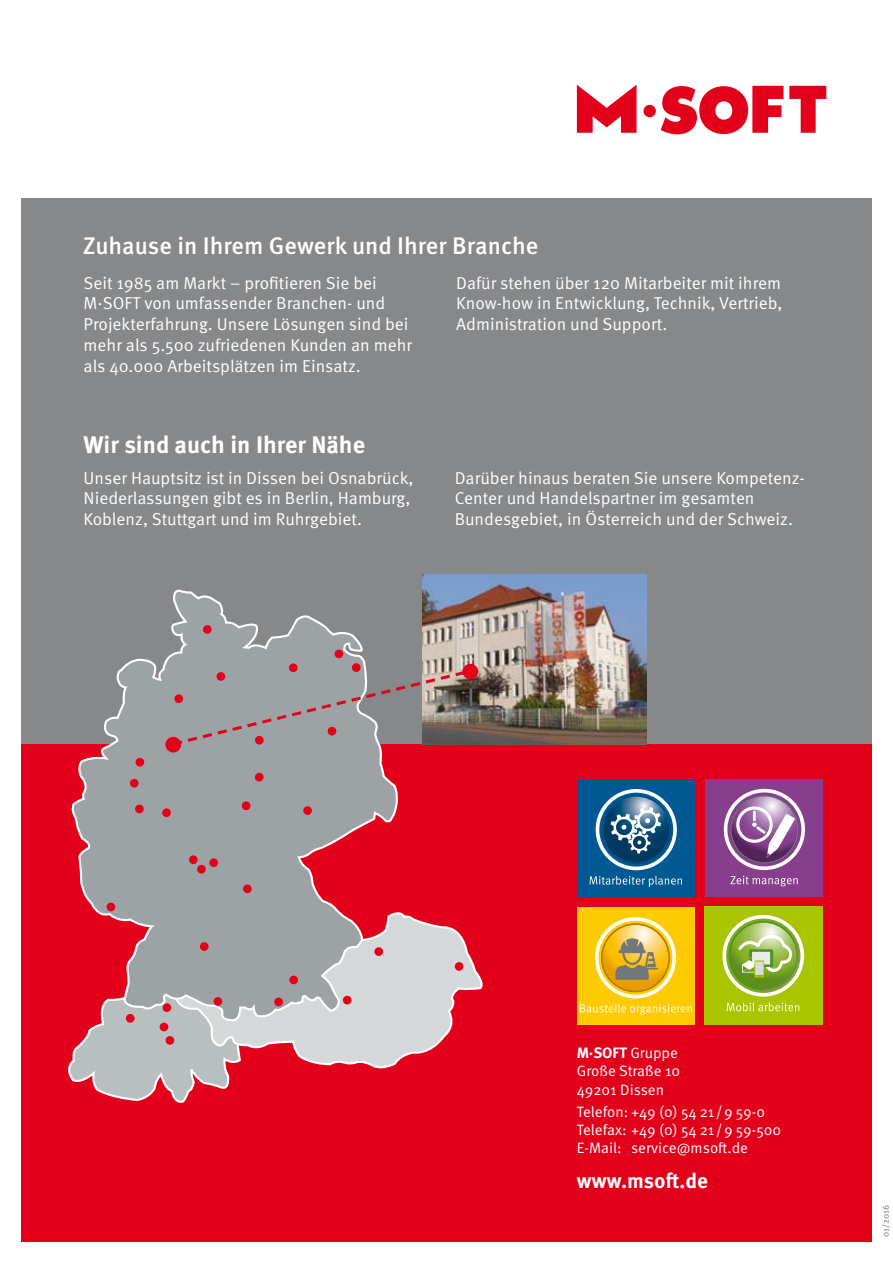
<style>
.page{position:relative;width:893px;height:1263px;background:#fff}
.page>*{position:absolute;margin:0;border:0;box-sizing:border-box;transform-origin:0 0}
.t1{font:500 24px "Meta OT";color:#fff}
.t2{font:700 24px "Meta OT";color:#fff}
.t3{font:700 21px "Meta OT";color:#fff}
.t4{font:17.25px/20.7px "Meta OT Norm";color:#fff}
.t5{font:15px/18px "Meta OT Norm";color:#fff}
.t6{font:700 15px "Meta OT";color:#fff}
.t7{font:9px "Meta OT Norm";color:#717879}
</style>
<div class="page">
<div style="left:21px;top:198px;width:851px;height:558px;background:#87888a"></div>
<div style="left:21px;top:744px;width:851px;height:498px;background:#e2001a"></div>
<svg style="left:577px;top:85px;width:249px;height:49px"></svg>
<img style="left:422px;top:575px;width:224px;height:169px">
<svg style="left:68px;top:1063px;width:162px;height:40px"></svg>
<svg style="left:399px;top:912px;width:84px;height:149px"></svg>
<svg style="left:70px;top:589px;width:329px;height:485px"></svg>
<div style="left:165px;top:737px;width:16px;height:15px;background:#e2001a;border-radius:50%"></div>
<div style="left:303px;top:806px;width:9px;height:9px;background:#e2001a;border-radius:50%"></div>
<div style="left:255px;top:773px;width:9px;height:8px;background:#e2001a;border-radius:50%"></div>
<div style="left:242px;top:801px;width:8px;height:9px;background:#e2001a;border-radius:50%"></div>
<div style="left:203px;top:625px;width:9px;height:9px;background:#e2001a;border-radius:50%"></div>
<div style="left:352px;top:663px;width:9px;height:9px;background:#e2001a;border-radius:50%"></div>
<div style="left:289px;top:663px;width:9px;height:9px;background:#e2001a;border-radius:50%"></div>
<div style="left:289px;top:975px;width:9px;height:9px;background:#e2001a;border-radius:50%"></div>
<div style="left:197px;top:865px;width:9px;height:8px;background:#e2001a;border-radius:50%"></div>
<div style="left:455px;top:962px;width:8px;height:9px;background:#e2001a;border-radius:50%"></div>
<div style="left:343px;top:996px;width:9px;height:8px;background:#e2001a;border-radius:50%"></div>
<div style="left:163px;top:1003px;width:8px;height:9px;background:#e2001a;border-radius:50%"></div>
<div style="left:166px;top:1036px;width:8px;height:9px;background:#e2001a;border-radius:50%"></div>
<div style="left:126px;top:1014px;width:9px;height:9px;background:#e2001a;border-radius:50%"></div>
<div style="left:160px;top:1023px;width:8px;height:8px;background:#e2001a;border-radius:50%"></div>
<div style="left:374px;top:947px;width:9px;height:9px;background:#e2001a;border-radius:50%"></div>
<div style="left:214px;top:997px;width:8px;height:9px;background:#e2001a;border-radius:50%"></div>
<div style="left:136px;top:758px;width:8px;height:8px;background:#e2001a;border-radius:50%"></div>
<div style="left:135px;top:805px;width:9px;height:8px;background:#e2001a;border-radius:50%"></div>
<div style="left:162px;top:808px;width:9px;height:9px;background:#e2001a;border-radius:50%"></div>
<div style="left:189px;top:855px;width:9px;height:9px;background:#e2001a;border-radius:50%"></div>
<div style="left:243px;top:884px;width:9px;height:9px;background:#e2001a;border-radius:50%"></div>
<div style="left:200px;top:942px;width:9px;height:9px;background:#e2001a;border-radius:50%"></div>
<div style="left:274px;top:997px;width:9px;height:9px;background:#e2001a;border-radius:50%"></div>
<div style="left:209px;top:858px;width:9px;height:9px;background:#e2001a;border-radius:50%"></div>
<div style="left:107px;top:903px;width:8px;height:8px;background:#e2001a;border-radius:50%"></div>
<div style="left:130px;top:779px;width:9px;height:8px;background:#e2001a;border-radius:50%"></div>
<div style="left:335px;top:649px;width:8px;height:9px;background:#e2001a;border-radius:50%"></div>
<svg style="left:170px;top:669px;width:298px;height:79px"></svg>
<div style="left:462px;top:664px;width:16px;height:15px;background:#e2001a;border-radius:50%"></div>
<div style="left:705px;top:779px;width:118px;height:117px;background:#863e8d"></div>
<svg style="left:731px;top:876px;width:67px;height:10px"></svg>
<svg style="left:724px;top:789px;width:81px;height:81px"></svg>
<svg style="left:727px;top:792px;width:74px;height:74px"></svg>
<svg style="left:730px;top:795px;width:68px;height:68px"></svg>
<svg style="left:731px;top:796px;width:66px;height:66px"></svg>
<svg style="left:736px;top:806px;width:59px;height:52px"></svg>
<div style="left:577px;top:907px;width:118px;height:118px;background:#feca00"></div>
<svg style="left:595px;top:917px;width:81px;height:81px"></svg>
<svg style="left:598px;top:921px;width:74px;height:74px"></svg>
<svg style="left:601px;top:924px;width:69px;height:68px"></svg>
<svg style="left:603px;top:925px;width:65px;height:66px"></svg>
<svg style="left:615px;top:938px;width:43px;height:42px;background:#b6a05a"></svg>
<svg style="left:580px;top:1004px;width:112px;height:10px"></svg>
<div style="left:577px;top:779px;width:118px;height:118px;background:#005992"></div>
<svg style="left:596px;top:789px;width:81px;height:81px"></svg>
<svg style="left:599px;top:793px;width:74px;height:73px"></svg>
<svg style="left:602px;top:795px;width:68px;height:69px"></svg>
<svg style="left:603px;top:797px;width:66px;height:65px"></svg>
<svg style="left:589px;top:876px;width:93px;height:11px"></svg>
<svg style="left:610px;top:807px;width:51px;height:46px;background:#5d84a0"></svg>
<div style="left:704px;top:906px;width:119px;height:119px;background:#a9c500"></div>
<svg style="left:722px;top:915px;width:82px;height:81px"></svg>
<svg style="left:726px;top:918px;width:74px;height:75px"></svg>
<svg style="left:729px;top:921px;width:69px;height:69px"></svg>
<svg style="left:730px;top:923px;width:66px;height:66px"></svg>
<svg style="left:738px;top:935px;width:60px;height:55px;background:#9ebd68"></svg>
<svg style="left:727px;top:1002px;width:72px;height:9px"></svg>
<h1 class="t1" style="left:83px;top:231px;width:457px">Zuhause in Ihrem Gewerk und Ihrer Branche</h1>
<p class="t4" style="left:84px;top:273px;width:330px">Seit 1985 am Markt – profitieren Sie bei M·SOFT von umfassender Branchen- und Projekterfahrung. U nsere Lösungen sind bei mehr als 5.500 zufriedenen Kunden an mehr als 40.000 Arbeitsplätzen im Einsatz.</p>
<p class="t4" style="left:456px;top:273px;width:328px;text-align:justify">Dafür stehen über 120 Mitarbeiter mit ihrem Know-how in Entwicklung, Technik, Vertrieb, Administration und Support.</p>
<h1 class="t2" style="left:84px;top:430px;width:283px">Wir sind auch in Ihrer Nähe</h1>
<p class="t4" style="left:84px;top:467px;width:331px">U nser Hauptsitz ist in Dissen bei Osnabrück,<br>N iederlassungen gibt es in Berlin, Hamburg,<br>Koblenz, Stuttgart und im Ruhrgebiet.</p>
<p class="t4" style="left:455px;top:467px;width:351px">Darüber hinaus beraten Sie unsere Kompetenz-<br>Center und Handelspartner im gesamten<br>Bundesgebiet, in Österreich und der Schweiz.</p>
<p class="t6" style="left:577px;top:1044px;width:26px">M·SOFT</p>
<p class="t5" style="left:577px;top:1044px;width:105px;text-indent:53px">Gruppe<br>Große Straße 10<br>49201 Dissen</p>
<p class="t5" style="left:577px;top:1103px;width:206px">Telefon: +49 (0) 54 21/9 59-0<br>Telefax: +49 (0) 54 21/9 59-500<br>E-Mail: service@msoft.de</p>
<p class="t3" style="left:577px;top:1167px;width:133px">www.msoft.de</p>
<p class="t7" style="left:880px;top:1237px;width:34px;rotate:-90deg">01/2016</p>
</div>
